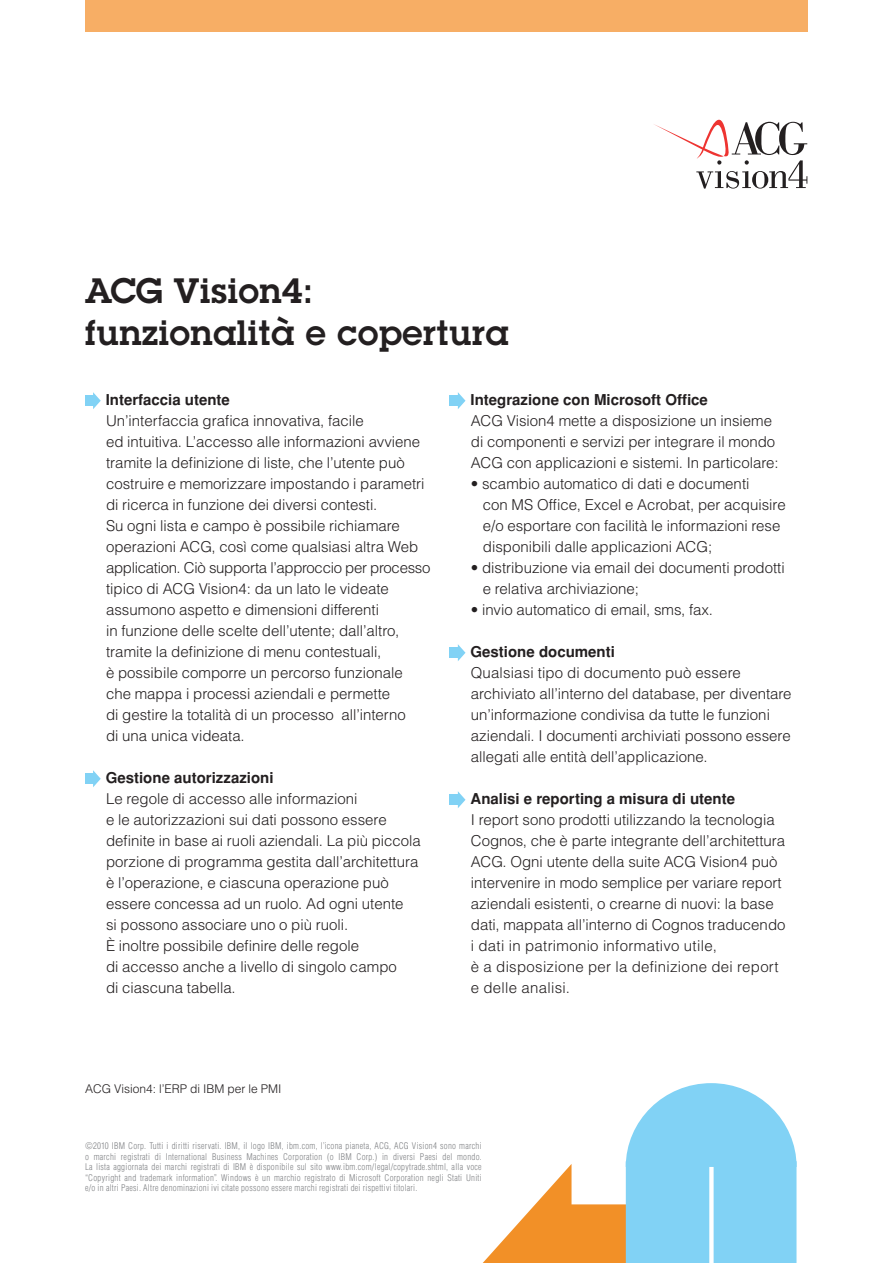
<style>
.page{position:relative;width:893px;height:1263px;background:#fff}
.page>*{position:absolute;margin:0;border:0;box-sizing:border-box;transform-origin:0 0}
.t1{font:600 34.5px/42px "Lubalin Graph";letter-spacing:.02em;color:#231f20}
.t2{font:300 15px/21px "IBM Helvetica 2004";color:#231f20}
.t3{font:700 15px "IBM Helvetica 2004";color:#231f20}
.t4{font:300 12px "IBM Helvetica 2004";color:#231f20}
.t5{font:300 9px/10.5px "IBM Helvetica Cond 2004";letter-spacing:.03em;color:#808285;text-align:justify}
</style>
<div class="page">
<div style="left:85px;top:0;width:723px;height:32px;background:#f7ae65"></div>
<svg style="left:483px;top:1164px;width:88px;height:99px"></svg>
<div style="left:569px;top:1204px;width:97px;height:59px;background:#f29027"></div>
<div style="left:626px;top:1161px;width:83px;height:102px;background:#81d2f5"></div>
<div style="left:714px;top:1161px;width:82px;height:102px;background:#81d2f5"></div>
<svg style="left:626px;top:1083px;width:171px;height:84px"></svg>
<svg style="left:93px;top:392px;width:8px;height:17px"></svg>
<div style="left:85px;top:396px;width:8px;height:10px;background:#81d2f5"></div>
<svg style="left:93px;top:770px;width:8px;height:17px"></svg>
<div style="left:85px;top:774px;width:8px;height:10px;background:#81d2f5"></div>
<svg style="left:458px;top:392px;width:7px;height:17px"></svg>
<div style="left:450px;top:396px;width:8px;height:10px;background:#81d2f5"></div>
<svg style="left:458px;top:644px;width:7px;height:17px"></svg>
<div style="left:450px;top:648px;width:8px;height:10px;background:#81d2f5"></div>
<svg style="left:458px;top:791px;width:7px;height:17px"></svg>
<div style="left:450px;top:795px;width:8px;height:10px;background:#81d2f5"></div>
<svg style="left:654px;top:120px;width:153px;height:69px"></svg>
<h1 class="t1" style="left:85px;top:270px;width:425px">ACG Vision4: funzionalità e copertura</h1>
<p class="t3" style="left:106px;top:391px;width:126px">Interfaccia utente</p>
<p class="t2" style="left:106px;top:410px;width:326px">Un’interfaccia grafica innovativa, facile<br>ed intuitiva. L’accesso alle informazioni avviene tramite la definizione di liste, che l’utente può costruire e memorizzare impostando i parametri di ricerca in funzione dei diversi contesti.<br>Su ogni lista e campo è possibile richiamare operazioni ACG, così come qualsiasi altra Web application. Ciò supporta l’approccio per processo tipico di ACG Vision4: da un lato le videate assumono aspetto e dimensioni differenti<br>in funzione delle scelte dell’utente; dall’altro, tramite la definizione di menu contestuali,<br>è possibile comporre un percorso funzionale che mappa i processi aziendali e permette<br>di gestire la totalità di un processo all’interno<br>di una unica videata.</p>
<p class="t3" style="left:106px;top:769px;width:169px">Gestione autorizzazioni</p>
<p class="t2" style="left:106px;top:788px;width:316px">Le regole di accesso alle informazioni<br>e le autorizzazioni sui dati possono essere definite in base ai ruoli aziendali. La più piccola porzione di programma gestita dall’architettura è l’operazione, e ciascuna operazione può essere concessa ad un ruolo. Ad ogni utente<br>si possono associare uno o più ruoli.<br>è inoltre possibile definire delle regole<br>di accesso anche a livello di singolo campo<br>di ciascuna tabella.</p>
<p class="t4" style="left:85px;top:1081px;width:198px">ACG Vision4: l’ERP di IBM per le PMI</p>
<p class="t3" style="left:470px;top:391px;width:239px">Integrazione con Microsoft Office</p>
<p class="t2" style="left:471px;top:410px;width:309px">ACG Vision4 mette a disposizione un insieme di componenti e servizi per integrare il mondo<br>ACG con applicazioni e sistemi. In particolare:</p>
<p class="t2" style="left:483px;top:473px;width:304px;text-indent:-12px">• scambio automatico di dati e documenti<br>con MS Office, Excel e Acrobat, per acquisire e/o esportare con facilità le informazioni rese disponibili dalle applicazioni ACG;</p>
<p class="t2" style="left:483px;top:557px;width:303px;text-indent:-12px">• distribuzione via email dei documenti prodotti e relativa archiviazione;</p>
<p class="t2" style="left:471px;top:599px;width:244px">• invio automatico di email, sms, fax.</p>
<p class="t3" style="left:470px;top:643px;width:146px">Gestione documenti</p>
<p class="t2" style="left:471px;top:662px;width:322px">Qualsiasi tipo di documento può essere archiviato all’interno del database, per diventare un’informazione condivisa da tutte le funzioni aziendali. I documenti archiviati possono essere allegati alle entità dell’applicazione.</p>
<p class="t3" style="left:470px;top:790px;width:266px">Analisi e reporting a misura di utente</p>
<p class="t2" style="left:471px;top:809px;width:316px">I report sono prodotti utilizzando la tecnologia Cognos, che è parte integrante dell’architettura ACG. Ogni utente della suite ACG Vision4 può intervenire in modo semplice per variare report aziendali esistenti, o crearne di nuovi: la base dati, mappata all’interno di Cognos traducendo i dati in patrimonio informativo utile,<br>è a disposizione per la definizione dei report e delle analisi.</p>
<p class="t5" style="left:85px;top:1141px;width:398px">©2010 IBM Corp. Tutti i diritti riservati. IBM, il logo IBM, ibm.com, l’icona pianeta, ACG, ACG Vision4 sono marchi o marchi registrati di International Business Machines Corporation (o IBM Corp.) in diversi Paesi del mondo.<br>La lista aggiornata dei marchi registrati di IBM è disponibile sul sito www.ibm.com/legal/copytrade.shtml, alla voce “Copyright and trademark information”. Windows è un marchio registrato di Microsoft Corporation negli Stati Uniti e/o in altri Paesi. Altre denominazioni ivi citate possono essere marchi registrati dei rispettivi titolari.</p>
</div>
